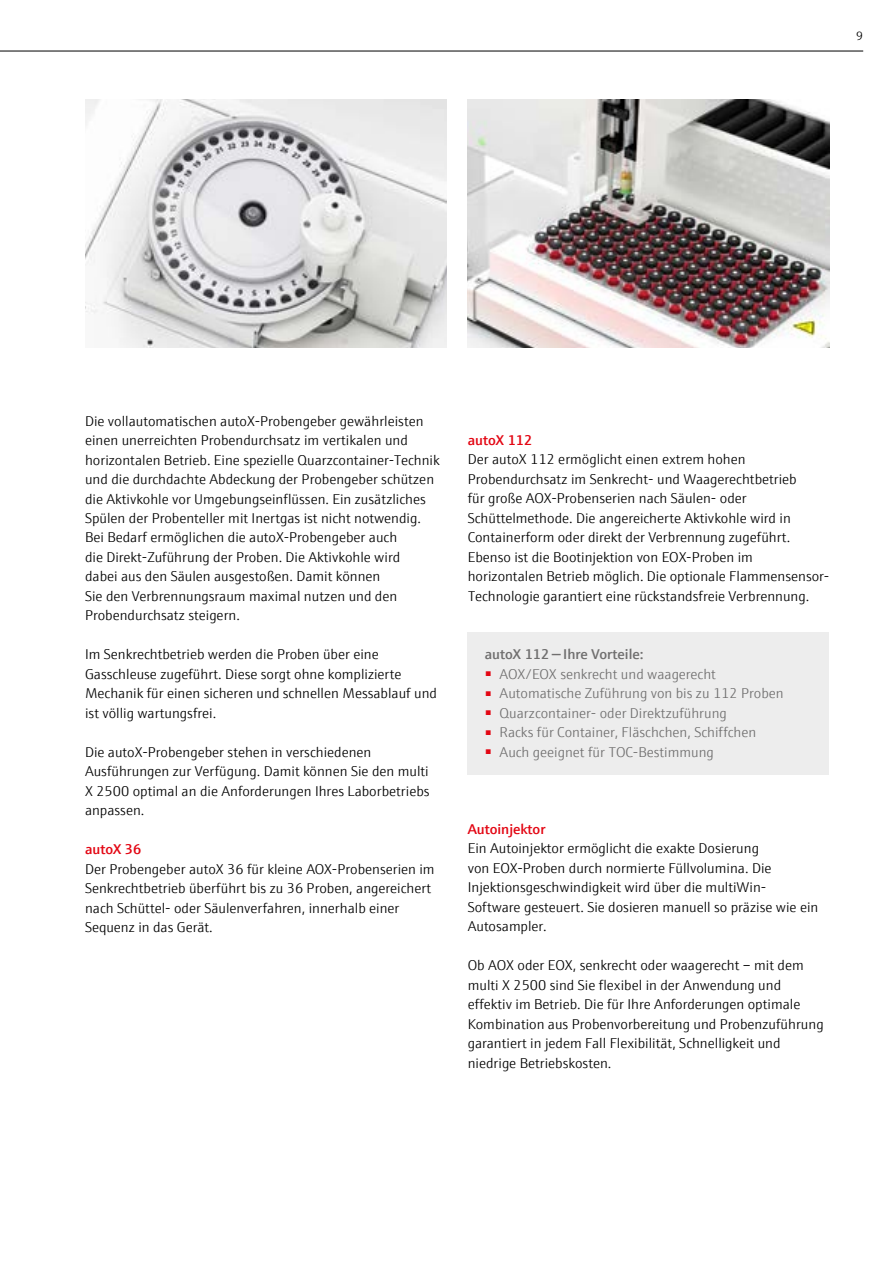
<style>
.page{position:relative;width:893px;height:1263px;background:#fff}
.page>*{position:absolute;margin:0;border:0;box-sizing:border-box;transform-origin:0 0}
.t1{font:300 14.25px/19.5px "E+H Sans";color:#000}
.t2{font:300 14.25px "E+H Sans";color:#706f6f}
.t3{font:600 14.25px "E+H Sans";color:#e30613}
.t4{font:600 14.25px "E+H Sans";color:#706f6f}
.t5{font:300 12px "E+H Sans";color:#000}
</style>
<div class="page">
<hr style="left:0;top:51px;width:863px;height:1px;background:#000">
<div style="left:468px;top:632px;width:361px;height:143px;background:#ededed"></div>
<img style="left:468px;top:99px;width:361px;height:249px">
<img style="left:85px;top:99px;width:361px;height:249px">
<p class="t5" style="left:856px;top:27px;width:8px">9</p>
<p class="t1" style="left:85px;top:410px;width:356px">Die vollautomatischen autoX-Probengeber gewährleisten einen unerreichten Probendurchsatz im vertikalen und horizontalen Betrieb. Eine spezielle Quarzcontainer-Technik und die durchdachte Abdeckung der Probengeber schützen die Aktivkohle vor Umgebungseinflüssen. Ein zusätzliches Spülen der Probenteller mit Inertgas ist nicht notwendig.<br>Bei Bedarf ermöglichen die autoX-Probengeber auch<br>die Direkt-Zuführung der Proben. Die Aktivkohle wird<br>dabei aus den Säulen ausgestoßen. Damit können<br>Sie den Verbrennungsraum maximal nutzen und den Probendurchsatz steigern.</p>
<p class="t1" style="left:85px;top:644px;width:354px">Im Senkrechtbetrieb werden die Proben über eine Gasschleuse zugeführt. Diese sorgt ohne komplizierte Mechanik für einen sicheren und schnellen Messablauf und ist völlig wartungsfrei.</p>
<p class="t1" style="left:85px;top:741px;width:346px">Die autoX-Probengeber stehen in verschiedenen Ausführungen zur Verfügung. Damit können Sie den multi X 2500 optimal an die Anforderungen Ihres Laborbetriebs anpassen.</p>
<p class="t3" style="left:85px;top:839px;width:58px">autoX 36</p>
<p class="t1" style="left:85px;top:858px;width:351px">Der Probengeber autoX 36 für kleine AOX-Probenserien im Senkrechtbetrieb überführt bis zu 36 Proben, angereichert nach Schüttel- oder Säulenverfahren, innerhalb einer Sequenz in das Gerät.</p>
<p class="t3" style="left:468px;top:429px;width:66px">autoX 112</p>
<p class="t1" style="left:468px;top:449px;width:363px">Der autoX 112 ermöglicht einen extrem hohen Probendurchsatz im Senkrecht- und Waagerechtbetrieb<br>für große AOX-Probenserien nach Säulen- oder Schüttelmethode. Die angereicherte Aktivkohle wird in Containerform oder direkt der Verbrennung zugeführt.<br>Ebenso ist die Bootinjektion von EOX-Proben im horizontalen Betrieb möglich. Die optionale Flammensensor-Technologie garantiert eine rückstandsfreie Verbrennung.</p>
<p class="t4" style="left:485px;top:643px;width:160px">autoX 112 — Ihre Vorteile:</p>
<p class="t2" style="left:485px;top:663px;width:233px"><sup>■</sup> AOX/EOX senkrecht und waagerecht</p>
<p class="t2" style="left:485px;top:683px;width:300px"><sup>■</sup> Automatische Zuführung von bis zu 112 Proben</p>
<p class="t2" style="left:485px;top:702px;width:244px"><sup>■</sup> Quarzcontainer- oder Direktzuführung</p>
<p class="t2" style="left:485px;top:722px;width:273px"><sup>■</sup> Racks für Container, Fläschchen, Schiffchen</p>
<p class="t2" style="left:485px;top:741px;width:231px"><sup>■</sup> Auch geeignet für TOC-Bestimmung</p>
<p class="t3" style="left:468px;top:818px;width:79px">Autoinjektor</p>
<p class="t1" style="left:468px;top:838px;width:352px">Ein Autoinjektor ermöglicht die exakte Dosierung<br>von EOX-Proben durch normierte Füllvolumina. Die Injektionsgeschwindigkeit wird über die multiWin-Software gesteuert. Sie dosieren manuell so präzise wie ein Autosampler.</p>
<p class="t1" style="left:468px;top:954px;width:357px">Ob AOX oder EOX, senkrecht oder waagerecht – mit dem multi X 2500 sind Sie flexibel in der Anwendung und effektiv im Betrieb. Die für Ihre Anforderungen optimale Kombination aus Probenvorbereitung und Probenzuführung garantiert in jedem Fall Flexibilität, Schnelligkeit und niedrige Betriebskosten.</p>
</div>
